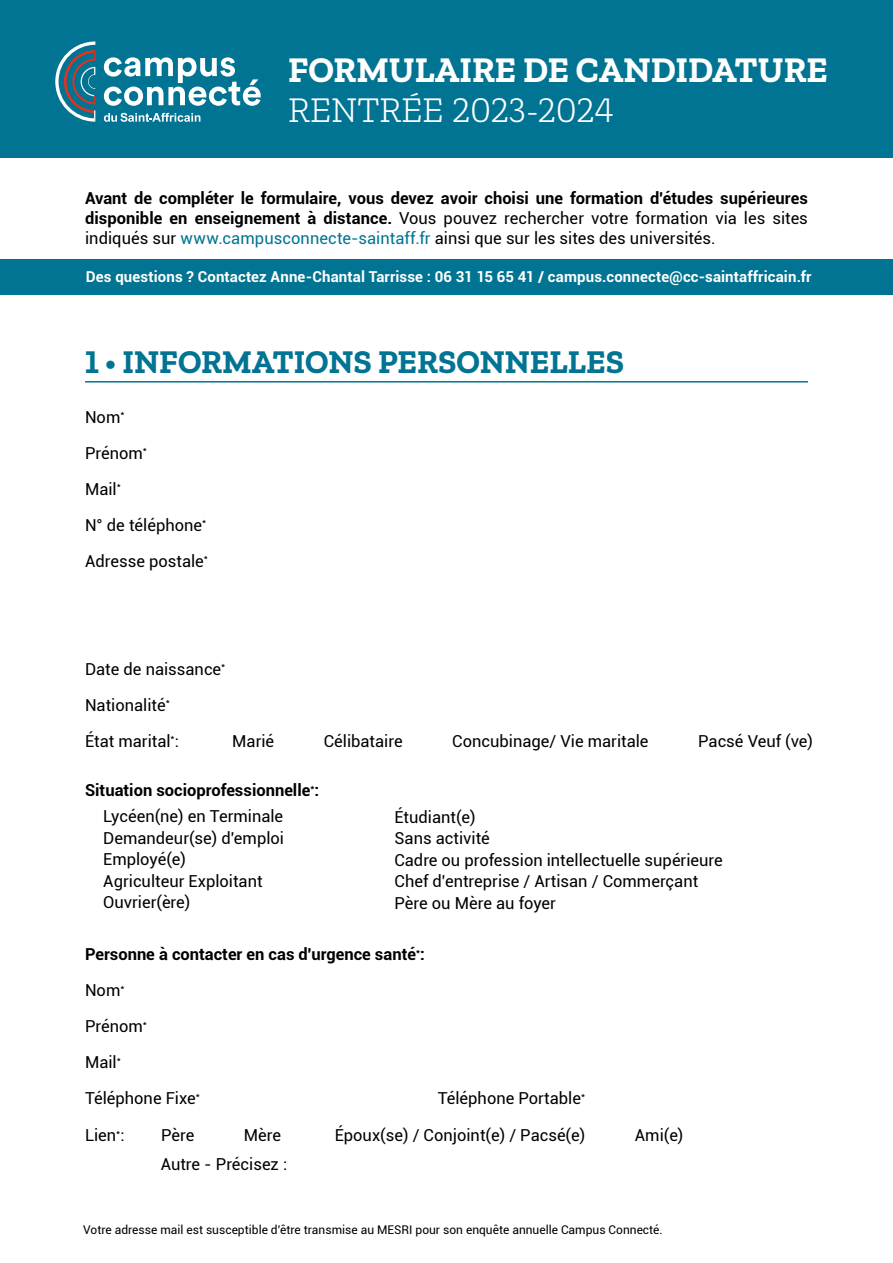
<style>
.page{position:relative;width:893px;height:1263px;background:#fff}
.page>*{position:absolute;margin:0;border:0;box-sizing:border-box;transform-origin:0 0}
.t1{font:700 35.85px "Zilla Slab";color:#fff}
.t2{font:300 35.85px "Zilla Slab";color:#fff}
.t3{font:700 33px "Zilla Slab";color:#007492}
.t4{font:16.5px "Roboto";color:#000}
.t5{font:700 16.5px/19.8px "Roboto";color:#000;text-align:justify}
.t6{font:700 15px "Roboto";letter-spacing:.01em;color:#fff}
.t7{font:12px "Roboto";color:#000}
.s1{font-weight:400}
.s2{font-weight:400;color:#007492}
</style>
<div class="page">
<div style="left:0;top:0;width:893px;height:157px;background:#007492"></div>
<div style="left:1px;top:259px;width:892px;height:36px;background:#007492"></div>
<hr style="left:85px;top:381px;width:723px;height:1px;background:#007492">
<svg style="left:104px;top:57px;width:157px;height:49px"></svg>
<svg style="left:55px;top:41px;width:40px;height:81px"></svg>
<svg style="left:104px;top:113px;width:96px;height:9px"></svg>
<p class="t1" style="left:288px;top:49px;width:541px">FORMULAIRE DE CANDIDATURE</p>
<p class="t2" style="left:288px;top:90px;width:327px">RENTRÉE 2023-2024</p>
<p class="t5" style="left:85px;top:187px;width:724px">Avant de compléter le formulaire, vous devez avoir choisi une formation d'études supérieures disponible en enseignement à distance. <span class="s1">Vous pouvez rechercher votre formation via les sites indiqués sur</span> <span class="s2">www.campusconnecte-saintaff.fr</span> <span class="s1">ainsi que sur les sites des universités.</span></p>
<p class="t6" style="left:86px;top:266px;width:727px">Des questions ? Contactez Anne-Chantal Tarrisse : 06 31 15 65 41 / campus.connecte@cc-saintaffricain.fr</p>
<p class="t3" style="left:85px;top:343px;width:541px">1 • INFORMATIONS PERSONNELLES</p>
<p class="t4" style="left:85px;top:405px;width:41px">Nom<sup>*</sup></p>
<p class="t4" style="left:85px;top:441px;width:64px">Prénom<sup>*</sup></p>
<p class="t4" style="left:85px;top:477px;width:37px">Mail<sup>*</sup></p>
<p class="t4" style="left:85px;top:513px;width:123px">N° de téléphone<sup>*</sup></p>
<p class="t4" style="left:85px;top:549px;width:125px">Adresse postale<sup>*</sup></p>
<p class="t4" style="left:85px;top:657px;width:142px">Date de naissance<sup>*</sup></p>
<p class="t4" style="left:85px;top:693px;width:86px">Nationalité<sup>*</sup></p>
<p class="t4" style="left:85px;top:729px;width:95px">État marital<sup>*</sup>:</p>
<p class="t4" style="left:232px;top:729px;width:43px">Marié</p>
<p class="t4" style="left:324px;top:729px;width:80px">Célibataire</p>
<p class="t4" style="left:452px;top:729px;width:198px">Concubinage/ Vie maritale</p>
<p class="t4" style="left:698px;top:729px;width:116px">Pacsé Veuf (ve)</p>
<p class="t5" style="left:85px;top:780px;width:236px">Situation socioprofessionnelle<sup>*</sup>:</p>
<p class="t4" style="left:103px;top:804px;width:181px">Lycéen(ne) en Terminale</p>
<p class="t4" style="left:103px;top:826px;width:182px">Demandeur(se) d'emploi</p>
<p class="t4" style="left:103px;top:848px;width:84px">Employé(e)</p>
<p class="t4" style="left:103px;top:869px;width:161px">Agriculteur Exploitant</p>
<p class="t4" style="left:103px;top:891px;width:89px">Ouvrier(ère)</p>
<p class="t4" style="left:395px;top:805px;width:83px">Étudiant(e)</p>
<p class="t4" style="left:395px;top:827px;width:97px">Sans activité</p>
<p class="t4" style="left:394px;top:848px;width:330px">Cadre ou profession intellectuelle supérieure</p>
<p class="t4" style="left:395px;top:870px;width:305px">Chef d'entreprise / Artisan / Commerçant</p>
<p class="t4" style="left:395px;top:892px;width:163px">Père ou Mère au foyer</p>
<p class="t5" style="left:85px;top:944px;width:341px">Personne à contacter en cas d'urgence santé<sup>*</sup>:</p>
<p class="t4" style="left:85px;top:979px;width:41px">Nom<sup>*</sup></p>
<p class="t4" style="left:85px;top:1015px;width:64px">Prénom<sup>*</sup></p>
<p class="t4" style="left:85px;top:1051px;width:37px">Mail<sup>*</sup></p>
<p class="t4" style="left:85px;top:1087px;width:116px">Téléphone Fixe<sup>*</sup></p>
<p class="t4" style="left:438px;top:1087px;width:149px">Téléphone Portable<sup>*</sup></p>
<p class="t4" style="left:85px;top:1124px;width:41px">Lien<sup>*</sup>:</p>
<p class="t4" style="left:161px;top:1124px;width:35px">Père</p>
<p class="t4" style="left:244px;top:1124px;width:39px">Mère</p>
<p class="t4" style="left:335px;top:1124px;width:252px">Époux(se) / Conjoint(e) / Pacsé(e)</p>
<p class="t4" style="left:635px;top:1124px;width:50px">Ami(e)</p>
<p class="t4" style="left:161px;top:1152px;width:128px">Autre - Précisez :</p>
<p class="t7" style="left:83px;top:1221px;width:581px">Votre adresse mail est susceptible d'être transmise au MESRI pour son enquête annuelle Campus Connecté.</p>
</div>
